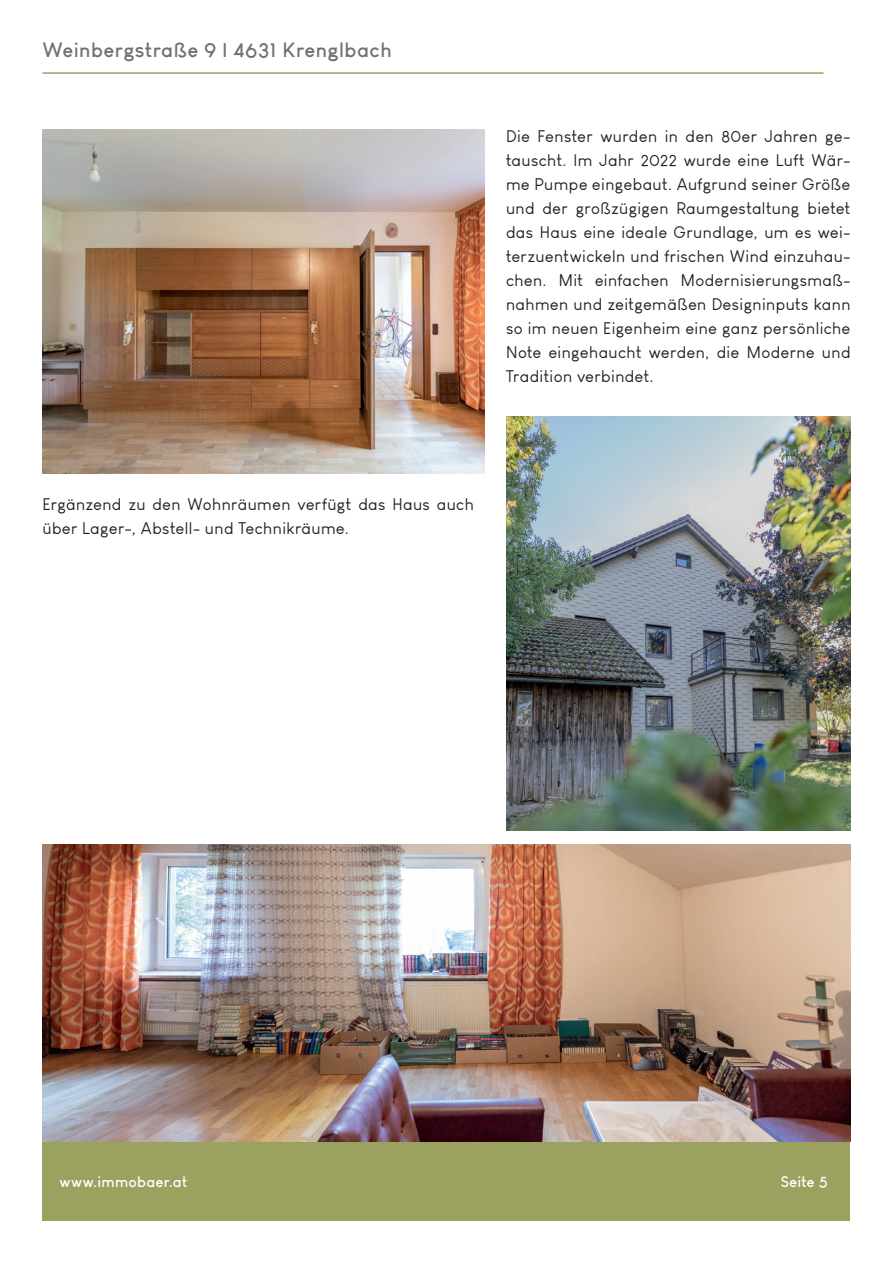
<style>
.page{position:relative;width:893px;height:1263px;background:#fff}
.page>*{position:absolute;margin:0;border:0;box-sizing:border-box;transform-origin:0 0}
.t1{font:700 20.25px "Louis George Cafe";letter-spacing:.02em;color:#6f7072}
.t2{font:16.5px/24px "Louis George Cafe";letter-spacing:.025em;color:#231f20;text-align:justify}
.t3{font:700 15px "Louis George Cafe";letter-spacing:.02em;color:#fff}
</style>
<div class="page">
<div style="left:43px;top:1142px;width:807px;height:78px;background:#9ba260"></div>
<hr style="left:43px;top:72px;width:780px;height:2px;background:#9ba260">
<img style="left:43px;top:130px;width:442px;height:343px">
<img style="left:506px;top:416px;width:344px;height:414px">
<img style="left:43px;top:844px;width:807px;height:298px">
<p class="t1" style="left:43px;top:37px;width:351px">Weinbergstraße 9 | 4631 Krenglbach</p>
<p class="t2" style="left:506px;top:124px;width:346px">Die Fenster wurden in den 80er Jahren ge&shy;tauscht. Im Jahr 2022 wurde eine Luft Wär&shy;me Pumpe eingebaut. Aufgrund seiner Größe und der großzügigen Raumgestaltung bietet das Haus eine ideale Grundlage, um es wei&shy;terzuentwickeln und frischen Wind einzuhau&shy;chen. Mit einfachen Modernisierungsmaß&shy;nahmen und zeitgemäßen Designinputs kann so im neuen Eigenheim eine ganz persönliche Note eingehaucht werden, die Moderne und Tradition verbindet.</p>
<p class="t2" style="left:43px;top:492px;width:433px">Ergänzend zu den Wohnräumen verfügt das Haus auch über Lager-, Abstell- und Technikräume.</p>
<p class="t3" style="left:60px;top:1172px;width:129px">www.immobaer.at</p>
<p class="t3" style="left:781px;top:1172px;width:49px">Seite 5</p>
</div>
